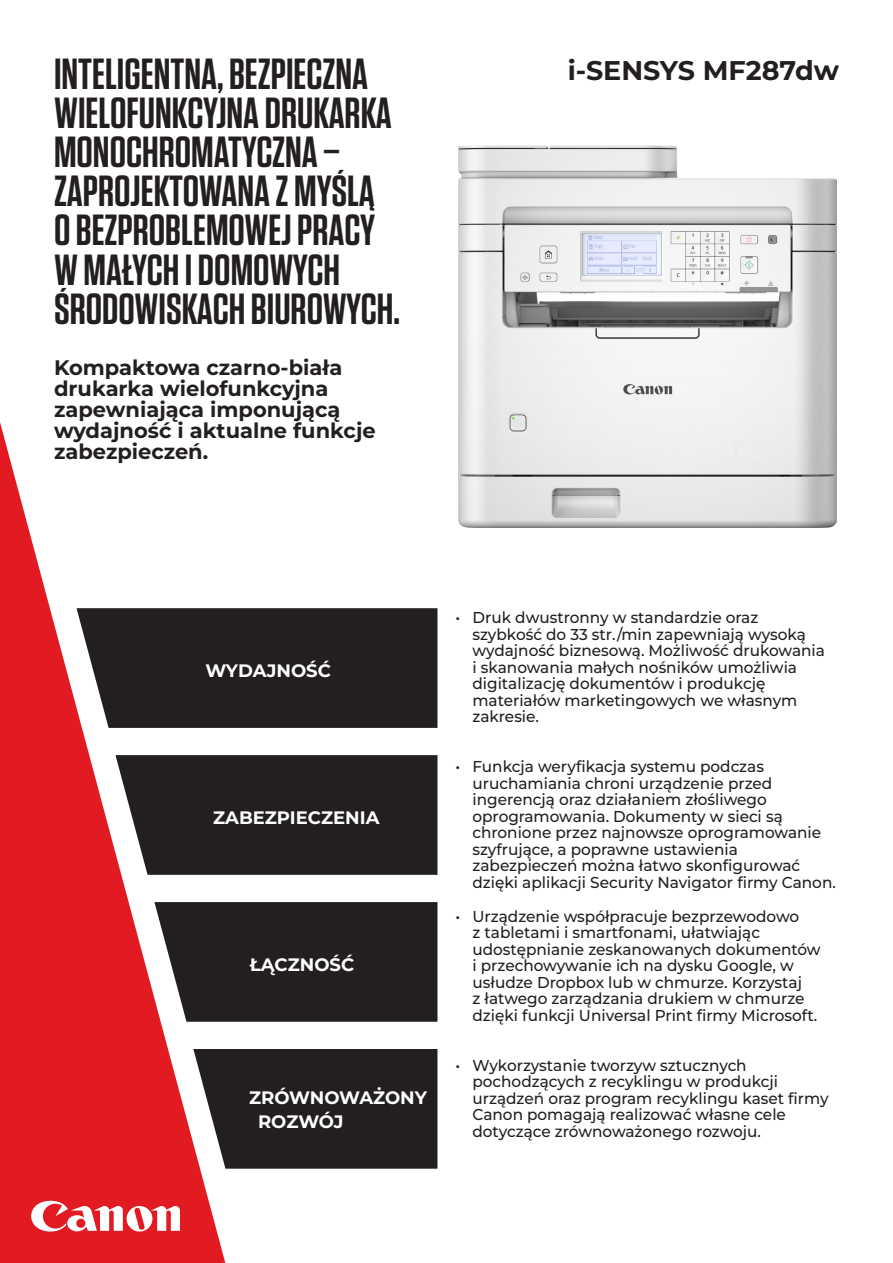
<style>
.page{position:relative;width:893px;height:1263px;background:#fff}
.page>*{position:absolute;margin:0;border:0;box-sizing:border-box;transform-origin:0 0}
.t1{font:600 43.5px/39.2px "Tungsten";color:#231f20}
.Product_name{font:700 27px "Montserrat";color:#231f20}
.t2{font:700 21px/21px "Montserrat";color:#231f20}
.t3{font:700 18px/24px "Montserrat";color:#fff}
.t4{font:500 15.75px/16.5px "Montserrat";color:#231f20}
</style>
<div class="page">
<svg style="left:0;top:422px;width:225px;height:841px;fill:#e21a21"></svg>
<svg style="left:31px;top:1201px;width:149px;height:30px"></svg>
<img style="left:458px;top:145px;width:378px;height:382px">
<svg style="left:193px;top:1049px;width:245px;height:120px;background:#343031"></svg>
<svg style="left:154px;top:902px;width:284px;height:120px;background:#312c2d"></svg>
<svg style="left:115px;top:755px;width:323px;height:120px;background:#2f2a2b"></svg>
<div style="left:77px;top:608px;width:361px;height:120px;background:#231f20"></div>
<p class="t1" style="left:54px;top:55px;width:348px">INTELIGENTNA, BEZPIECZNA<br>WIELOFUNKCYJNA DRUKARKA<br>MONOCHROMATYCZNA –<br>ZAPROJEKTOWANA Z MYŚLĄ<br>O BEZPROBLEMOWEJ PRACY<br>W MAŁYCH I DOMOWYCH<br>ŚRODOWISKACH BIUROWYCH.</p>
<p class="t2" style="left:54px;top:357px;width:323px">Kompaktowa czarno-biała drukarka wielofunkcyjna zapewniająca imponującą wydajność i aktualne funkcje zabezpieczeń.</p>
<p class="Product_name" style="left:568px;top:53px;width:273px">i-SENSYS MF287dw</p>
<p class="t3" style="left:205px;top:658px;width:127px">WYDAJNOŚĆ</p>
<p class="t3" style="left:213px;top:805px;width:168px">ZABEZPIECZENIA</p>
<p class="t3" style="left:250px;top:952px;width:106px">ŁĄCZNOŚĆ</p>
<p class="t3" style="left:258px;top:1085px;width:170px;text-indent:-9px">ZRÓWNOWAŻONY<br>ROZWÓJ</p>
<p class="t4" style="left:472px;top:609px;width:354px;text-indent:-17px">• Druk dwustronny w standardzie oraz szybkość do 33 str./min zapewniają wysoką wydajność biznesową. Możliwość drukowania i skanowania małych nośników umożliwia digitalizację dokumentów i produkcję materiałów marketingowych we własnym zakresie.</p>
<p class="t4" style="left:472px;top:758px;width:365px;text-indent:-17px">• Funkcja weryfikacja systemu podczas uruchamiania chroni urządzenie przed ingerencją oraz działaniem złośliwego oprogramowania. Dokumenty w sieci są chronione przez najnowsze oprogramowanie szyfrujące, a poprawne ustawienia zabezpieczeń można łatwo skonfigurować dzięki aplikacji Security Navigator firmy Canon.</p>
<p class="t4" style="left:472px;top:907px;width:350px;text-indent:-17px">• Urządzenie współpracuje bezprzewodowo<br>z tabletami i smartfonami, ułatwiając udostępnianie zeskanowanych dokumentów i przechowywanie ich na dysku Google, w usłudze Dropbox lub w chmurze. Korzystaj<br>z łatwego zarządzania drukiem w chmurze dzięki funkcji Universal Print firmy Microsoft.</p>
<p class="t4" style="left:472px;top:1056px;width:358px;text-indent:-17px">• Wykorzystanie tworzyw sztucznych pochodzących z recyklingu w produkcji urządzeń oraz program recyklingu kaset firmy Canon pomagają realizować własne cele dotyczące zrównoważonego rozwoju.</p>
</div>
